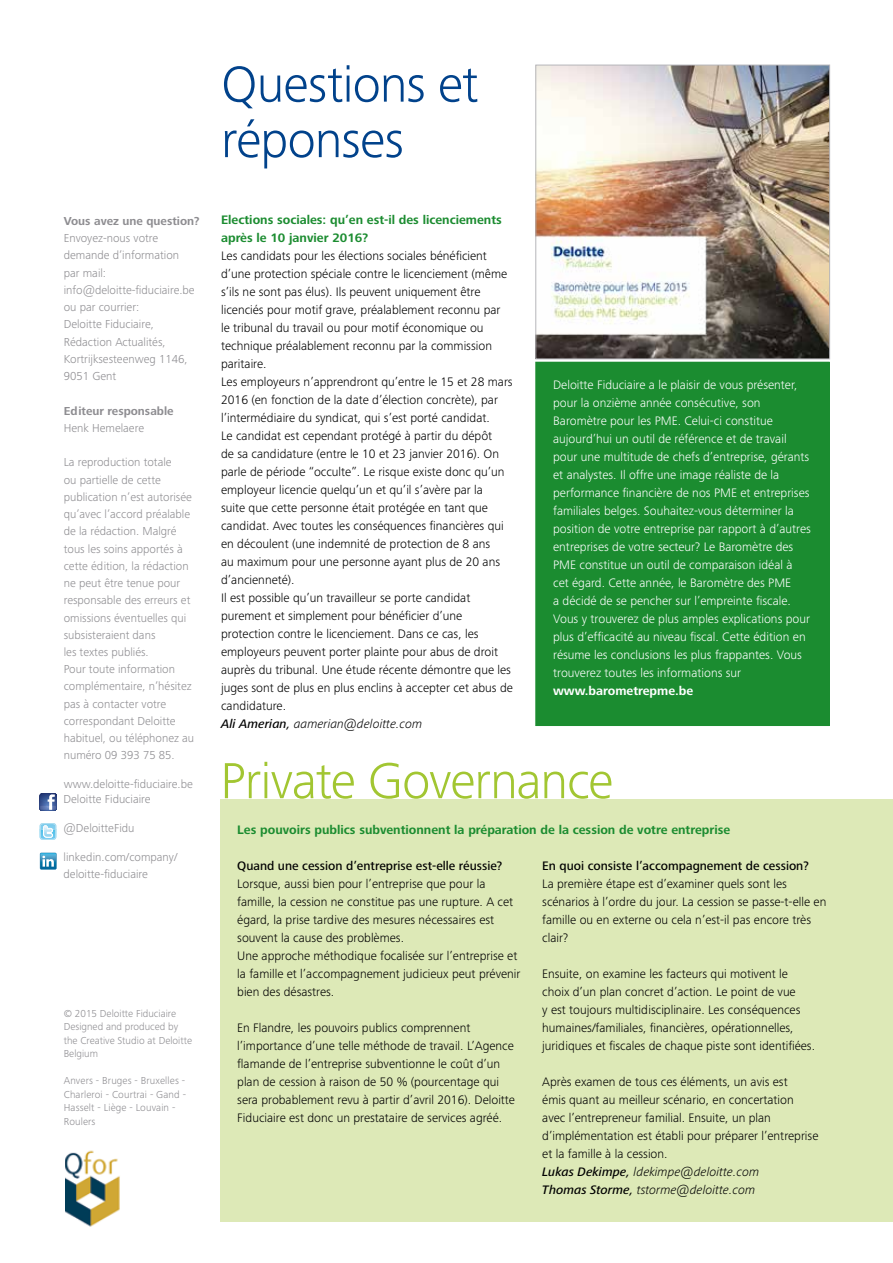
<style>
.page{position:relative;width:893px;height:1263px;background:#fff}
.page>*{position:absolute;margin:0;border:0;box-sizing:border-box;transform-origin:0 0}
.t1{font:300 52.5px/55.5px "Frutiger Next Pro";letter-spacing:-.015em;color:#01428b}
.t2{font:300 52.5px "Frutiger Next Pro";letter-spacing:-.02em;color:#a2c632}
.t3{font:300 12.75px/18px "Frutiger Next Pro";color:#000}
.t4{font:300 12.75px/18px "Frutiger Next Pro";color:#fff}
.t5{font:700 12.75px/18px "Frutiger Next Pro";color:#1b8c30}
.t6{font:500 12.75px "Frutiger Next Pro";color:#000}
.t7{font:700 12.75px "Frutiger Next Pro";color:#fff}
.t8{font:300 12px/17.2px "Frutiger Next Pro";color:#8e8d91}
.t9{font:700 12px "Frutiger Next Pro";color:#8e8d91}
.t10{font:300 10.5px/13.5px "Frutiger Next Pro";color:#8e8d91}
.s1{font-weight:500;font-style:italic}
.s2{font-style:italic}
</style>
<div class="page">
<img style="left:65px;top:1150px;width:55px;height:77px">
<svg style="left:40px;top:793px;width:17px;height:17px"></svg>
<svg style="left:40px;top:853px;width:17px;height:16px"></svg>
<svg style="left:40px;top:823px;width:16px;height:17px"></svg>
<div style="left:220px;top:799px;width:673px;height:423px;background:#dde9b7"></div>
<div style="left:536px;top:362px;width:293px;height:363px;background:#1b8c30"></div>
<div style="left:535px;top:362px;width:295px;height:364px;border:1px solid #1b8c30"></div>
<img style="left:537px;top:67px;width:291px;height:290px">
<div style="left:535px;top:65px;width:295px;height:294px;border:1px solid #b6b6ba"></div>
<p class="t9" style="left:64px;top:214px;width:137px">Vous avez une question?</p>
<p class="t8" style="left:64px;top:229px;width:132px">Envoyez-nous votre demande d’information par mail: info@deloitte-fiduciaire.be ou par courrier:<br>Deloitte Fiduciaire,<br>Rédaction Actualités,<br>Kortrijksesteenweg 1146,<br>9051 Gent</p>
<p class="t9" style="left:64px;top:404px;width:111px">Editeur responsable</p>
<p class="t8" style="left:64px;top:419px;width:82px">Henk Hemelaere</p>
<p class="t8" style="left:64px;top:454px;width:132px">La reproduction totale<br>ou partielle de cette publication n’est autorisée qu’avec l’accord préalable de la rédaction. Malgré tous les soins apportés à cette édition, la rédaction ne peut être tenue pour responsable des erreurs et omissions éventuelles qui subsisteraient dans<br>les textes publiés.<br>Pour toute information complémentaire, n’hésitez pas à contacter votre correspondant Deloitte habituel, ou téléphonez au numéro 09 393 75 85.</p>
<p class="t8" style="left:64px;top:776px;width:131px">www.deloitte-fiduciaire.be</p>
<p class="t8" style="left:64px;top:790px;width:88px">Deloitte Fiduciaire</p>
<p class="t8" style="left:64px;top:819px;width:72px">@DeloitteFidu</p>
<p class="t8" style="left:64px;top:849px;width:115px;line-height:16.5px">linkedin.com/company/ deloitte-fiduciaire</p>
<p class="t10" style="left:64px;top:1006px;width:130px">© 2015 Deloitte Fiduciaire<br>Designed and produced by the Creative Studio at Deloitte<br>Belgium</p>
<p class="t10" style="left:64px;top:1074px;width:124px">Anvers - Bruges - Bruxelles -<br>Charleroi - Courtrai - Gand -<br>Hasselt - Liège - Louvain -<br>Roulers</p>
<h1 class="t1" style="left:221px;top:56px;width:259px">Questions et réponses</h1>
<p class="t5" style="left:221px;top:211px;width:282px">Elections sociales: qu’en est-il des licenciements après le 10 janvier 2016?</p>
<p class="t3" style="left:221px;top:247px;width:293px">Les candidats pour les élections sociales bénéficient d’une protection spéciale contre le licenciement (même s’ils ne sont pas élus). Ils peuvent uniquement être licenciés pour motif grave, préalablement reconnu par<br>le tribunal du travail ou pour motif économique ou technique préalablement reconnu par la commission paritaire.<br>Les employeurs n’apprendront qu’entre le 15 et 28 mars 2016 (en fonction de la date d’élection concrète), par l’intermédiaire du syndicat, qui s’est porté candidat.<br>Le candidat est cependant protégé à partir du dépôt<br>de sa candidature (entre le 10 et 23 janvier 2016). On parle de période “occulte”. Le risque existe donc qu’un employeur licencie quelqu’un et qu’il s’avère par la<br>suite que cette personne était protégée en tant que candidat. Avec toutes les conséquences financières qui en découlent (une indemnité de protection de 8 ans<br>au maximum pour une personne ayant plus de 20 ans d’ancienneté).<br>Il est possible qu’un travailleur se porte candidat purement et simplement pour bénéficier d’une protection contre le licenciement. Dans ce cas, les employeurs peuvent porter plainte pour abus de droit auprès du tribunal. Une étude récente démontre que les juges sont de plus en plus enclins à accepter cet abus de candidature.<br><span class="s1">Ali Amerian,</span> <span class="s2">aamerian@deloitte.com</span></p>
<p class="t4" style="left:553px;top:376px;width:259px">Deloitte Fiduciaire a le plaisir de vous présenter, pour la onzième année consécutive, son Baromètre pour les PME. Celui-ci constitue aujourd’hui un outil de référence et de travail pour une multitude de chefs d’entreprise, gérants et analystes. Il offre une image réaliste de la performance financière de nos PME et entreprises familiales belges. Souhaitez-vous déterminer la position de votre entreprise par rapport à d’autres entreprises de votre secteur? Le Baromètre des PME constitue un outil de comparaison idéal à cet égard. Cette année, le Baromètre des PME<br>a décidé de se pencher sur l’empreinte fiscale.<br>Vous y trouverez de plus amples explications pour plus d’efficacité au niveau fiscal. Cette édition en résume les conclusions les plus frappantes. Vous trouverez toutes les informations sur</p>
<p class="t7" style="left:553px;top:684px;width:142px">www.barometrepme.be</p>
<h1 class="t2" style="left:220px;top:751px;width:394px">Private Governance</h1>
<p class="t5" style="left:237px;top:820px;width:494px">Les pouvoirs publics subventionnent la préparation de la cession de votre entreprise</p>
<p class="t6" style="left:237px;top:858px;width:267px">Quand une cession d’entreprise est-elle réussie?</p>
<p class="t3" style="left:237px;top:874px;width:285px">Lorsque, aussi bien pour l’entreprise que pour la famille, la cession ne constitue pas une rupture. A cet égard, la prise tardive des mesures nécessaires est souvent la cause des problèmes.<br>Une approche méthodique focalisée sur l’entreprise et la famille et l’accompagnement judicieux peut prévenir bien des désastres.</p>
<p class="t3" style="left:237px;top:1018px;width:279px">En Flandre, les pouvoirs publics comprennent l’importance d’une telle méthode de travail. L’Agence flamande de l’entreprise subventionne le coût d’un plan de cession à raison de 50 % (pourcentage qui sera probablement revu à partir d’avril 2016). Deloitte Fiduciaire est donc un prestataire de services agréé.</p>
<p class="t6" style="left:542px;top:858px;width:268px">En quoi consiste l’accompagnement de cession?</p>
<p class="t3" style="left:542px;top:874px;width:286px">La première étape est d’examiner quels sont les scénarios à l’ordre du jour. La cession se passe-t-elle en famille ou en externe ou cela n’est-il pas encore très clair?</p>
<p class="t3" style="left:542px;top:964px;width:274px">Ensuite, on examine les facteurs qui motivent le choix d’un plan concret d’action. Le point de vue<br>y est toujours multidisciplinaire. Les conséquences humaines/familiales, financières, opérationnelles, juridiques et fiscales de chaque piste sont identifiées.</p>
<p class="t3" style="left:542px;top:1072px;width:278px">Après examen de tous ces éléments, un avis est<br>émis quant au meilleur scénario, en concertation avec l’entrepreneur familial. Ensuite, un plan d’implémentation est établi pour préparer l’entreprise et la famille à la cession.<br><span class="s1">Lukas Dekimpe,</span> <span class="s2">ldekimpe@deloitte.com<br></span><span class="s1">Thomas Storme,</span> <span class="s2">tstorme@deloitte.com</span></p>
</div>
